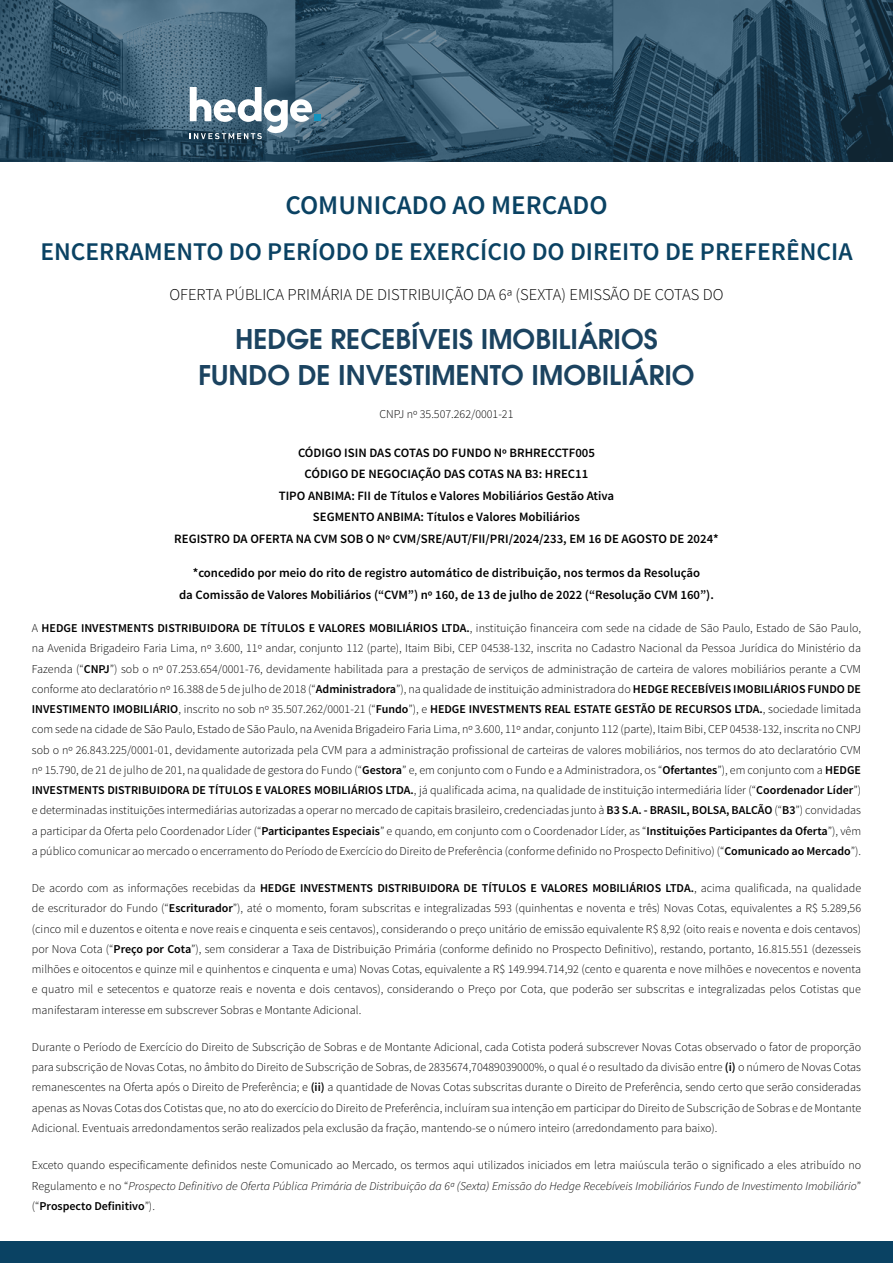
<style>
.page{position:relative;width:893px;height:1263px;background:#fff}
.page>*{position:absolute;margin:0;border:0;box-sizing:border-box;transform-origin:0 0}
.t1{font:600 27px/36.2px "ITC Avant Garde Pro";color:#1b4360;text-align:center}
.t2{font:600 27px "Source Sans Pro";color:#0a4263}
.t3{font:600 25.5px "Source Sans Pro";color:#0a4263}
.t4{font:300 16.5px "Source Sans Pro";color:#000}
.t5{font:600 12.75px/21.6px "Source Sans Pro";color:#000;text-align:center}
.t6{font:300 12px/20.2px "Source Sans Pro";color:#000;text-align:justify}
.s1{font-weight:600}
.s2{font-style:italic}
</style>
<div class="page">
<img style="left:0;top:0;width:893px;height:162px">
<div style="left:0;top:1242px;width:893px;height:21px;background:#0a4263"></div>
<div style="left:314px;top:114px;width:7px;height:7px;background:#1493be"></div>
<svg style="left:190px;top:87px;width:122px;height:52px"></svg>
<h1 class="t2" style="left:285px;top:188px;width:324px">COMUNICADO AO MERCADO</h1>
<h2 class="t3" style="left:40px;top:236px;width:814px">ENCERRAMENTO DO PERÍODO DE EXERCÍCIO DO DIREITO DE PREFERÊNCIA</h2>
<h3 class="t4" style="left:169px;top:284px;width:556px">OFERTA PÚBLICA PRIMÁRIA DE DISTRIBUIÇÃO DA 6ª (SEXTA) EMISSÃO DE COTAS DO</h3>
<h1 class="t1" style="left:198px;top:320px;width:498px">HEDGE RECEBÍVEIS IMOBILIÁRIOS<br>FUNDO DE INVESTIMENTO IMOBILIÁRIO</h1>
<p class="t6" style="left:379px;top:404px;width:135px">CNPJ nº 35.507.262/0001-21</p>
<p class="t5" style="left:174px;top:442px;width:546px">CÓDIGO ISIN DAS COTAS DO FUNDO Nº BRHRECCTF005<br>CÓDIGO DE NEGOCIAÇÃO DAS COTAS NA B3: HREC11<br>TIPO ANBIMA: FII de Títulos e Valores Mobiliários Gestão Ativa<br>SEGMENTO ANBIMA: Títulos e Valores Mobiliários<br>REGISTRO DA OFERTA NA CVM SOB O Nº CVM/SRE/AUT/FII/PRI/2024/233, EM 16 DE AGOSTO DE 2024*</p>
<p class="t5" style="left:179px;top:563px;width:536px">*concedido por meio do rito de registro automático de distribuição, nos termos da Resolução<br>da Comissão de Valores Mobiliários (“CVM”) nº 160, de 13 de julho de 2022 (“Resolução CVM 160”).</p>
<p class="t6" style="left:32px;top:618px;width:831px">A <span class="s1">HEDGE INVESTMENTS DISTRIBUIDORA DE TÍTULOS E VALORES MOBILIÁRIOS LTDA.</span>, instituição financeira com sede na cidade de São Paulo, Estado de São Paulo, na Avenida Brigadeiro Faria Lima, nº 3.600, 11º andar, conjunto 112 (parte), Itaim Bibi, CEP 04538-132, inscrita no Cadastro Nacional da Pessoa Jurídica do Ministério da Fazenda (“<span class="s1">CNPJ</span>”) sob o nº 07.253.654/0001-76, devidamente habilitada para a prestação de serviços de administração de carteira de valores mobiliários perante a CVM conforme ato declaratório nº 16.388 de 5 de julho de 2018 (“<span class="s1">Administradora</span>”), na qualidade de instituição administradora do <span class="s1">HEDGE RECEBÍVEIS IMOBILIÁRIOS FUNDO DE INVESTIMENTO IMOBILIÁRIO</span>, inscrito no sob nº 35.507.262/0001-21 (“<span class="s1">Fundo</span>”), e <span class="s1">HEDGE INVESTMENTS REAL ESTATE GESTÃO DE RECURSOS LTDA.</span>, sociedade limitada com sede na cidade de São Paulo, Estado de São Paulo, na Avenida Brigadeiro Faria Lima, nº 3.600, 11º andar, conjunto 112 (parte), Itaim Bibi, CEP 04538-132, inscrita no CNPJ sob o nº 26.843.225/0001-01, devidamente autorizada pela CVM para a administração profissional de carteiras de valores mobiliários, nos termos do ato declaratório CVM nº 15.790, de 21 de julho de 201, na qualidade de gestora do Fundo (“<span class="s1">Gestora</span>” e, em conjunto com o Fundo e a Administradora, os “<span class="s1">Ofertantes</span>”), em conjunto com a <span class="s1">HEDGE INVESTMENTS DISTRIBUIDORA DE TÍTULOS E VALORES MOBILIÁRIOS LTDA.</span>, já qualificada acima, na qualidade de instituição intermediária líder (“<span class="s1">Coordenador Líder</span>”) e determinadas instituições intermediárias autorizadas a operar no mercado de capitais brasileiro, credenciadas junto à <span class="s1">B3 S.A. - BRASIL, BOLSA, BALCÃO</span> (“<span class="s1">B3</span>”) convidadas a participar da Oferta pelo Coordenador Líder (“<span class="s1">Participantes Especiais</span>” e quando, em conjunto com o Coordenador Líder, as “<span class="s1">Instituições Participantes da Oferta</span>”), vêm a público comunicar ao mercado o encerramento do Período de Exercício do Direito de Preferência (conforme definido no Prospecto Definitivo) (“<span class="s1">Comunicado ao Mercado</span>”).</p>
<p class="t6" style="left:32px;top:878px;width:831px">De acordo com as informações recebidas da <span class="s1">HEDGE INVESTMENTS DISTRIBUIDORA DE TÍTULOS E VALORES MOBILIÁRIOS LTDA.</span>, acima qualificada, na qualidade de escriturador do Fundo (“<span class="s1">Escriturador</span>”), até o momento, foram subscritas e integralizadas 593 (quinhentas e noventa e três) Novas Cotas, equivalentes a R$ 5.289,56 (cinco mil e duzentos e oitenta e nove reais e cinquenta e seis centavos), considerando o preço unitário de emissão equivalente R$ 8,92 (oito reais e noventa e dois centavos) por Nova Cota (“<span class="s1">Preço por Cota</span>”), sem considerar a Taxa de Distribuição Primária (conforme definido no Prospecto Definitivo), restando, portanto, 16.815.551 (dezesseis milhões e oitocentos e quinze mil e quinhentos e cinquenta e uma) Novas Cotas, equivalente a R$ 149.994.714,92 (cento e quarenta e nove milhões e novecentos e noventa e quatro mil e setecentos e quatorze reais e noventa e dois centavos), considerando o Preço por Cota, que poderão ser subscritas e integralizadas pelos Cotistas que manifestaram interesse em subscrever Sobras e Montante Adicional.</p>
<p class="t6" style="left:32px;top:1037px;width:831px">Durante o Período de Exercício do Direito de Subscrição de Sobras e de Montante Adicional, cada Cotista poderá subscrever Novas Cotas observado o fator de proporção para subscrição de Novas Cotas, no âmbito do Direito de Subscrição de Sobras, de 2835674,70489039000%, o qual é o resultado da divisão entre <span class="s1">(i)</span> o número de Novas Cotas remanescentes na Oferta após o Direito de Preferência; e <span class="s1">(ii)</span> a quantidade de Novas Cotas subscritas durante o Direito de Preferência, sendo certo que serão consideradas apenas as Novas Cotas dos Cotistas que, no ato do exercício do Direito de Preferência, incluíram sua intenção em participar do Direito de Subscrição de Sobras e de Montante Adicional. Eventuais arredondamentos serão realizados pela exclusão da fração, mantendo-se o número inteiro (arredondamento para baixo).</p>
<p class="t6" style="left:32px;top:1155px;width:831px">Exceto quando especificamente definidos neste Comunicado ao Mercado, os termos aqui utilizados iniciados em letra maiúscula terão o significado a eles atribuído no Regulamento e no “<span class="s2">Prospecto Definitivo de Oferta Pública Primária de Distribuição da 6ª (Sexta) Emissão do Hedge Recebíveis Imobiliários Fundo de Investimento Imobiliário</span>” (“<span class="s1">Prospecto Definitivo</span>”).</p>
</div>
